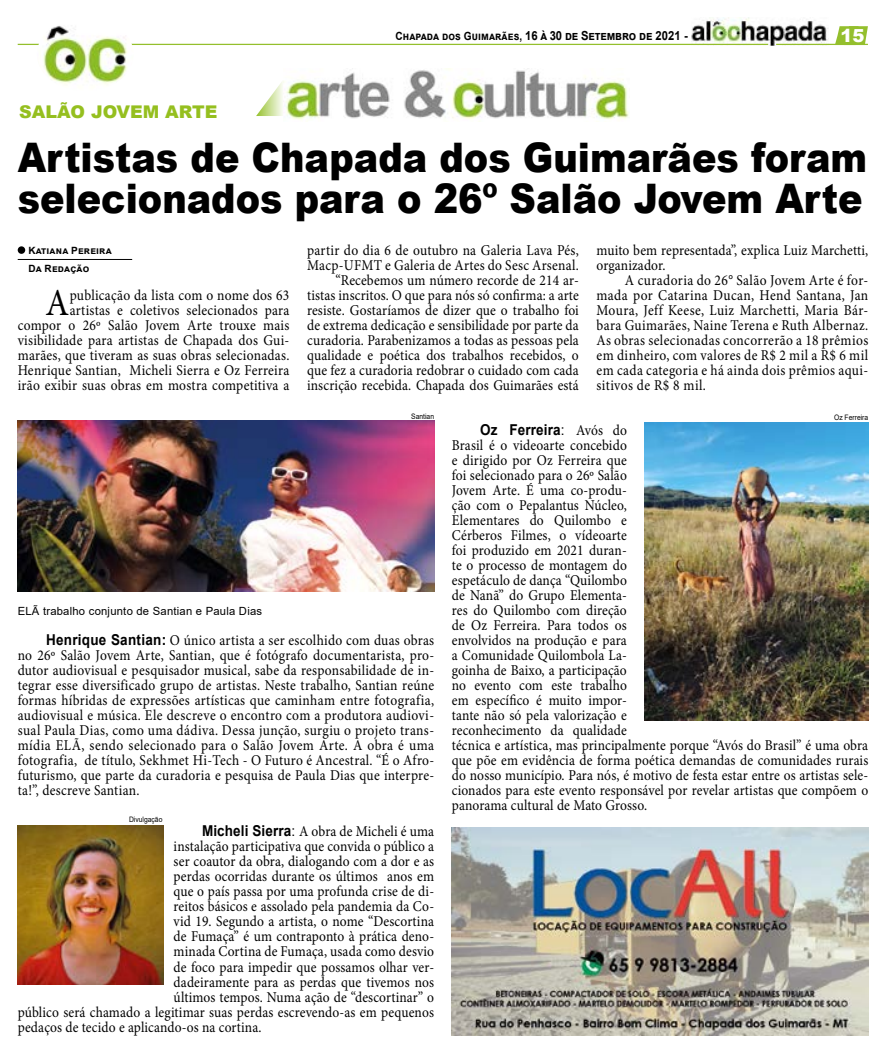
<style>
.page{position:relative;width:886px;height:1053px;background:#fff}
.page>*{position:absolute;margin:0;border:0;box-sizing:border-box;transform-origin:0 0}
.t1{font:900 40.75px/40.8px "Arial";color:#000;scale:.9 1}
.t2{font:38.12px "Minion Pro";color:#000;scale:.9 1}
.t3{font:900 18px "Arial";color:#fff}
.t4{font:900 17.5px "Arial";color:#95bf1f}
.t5{font:15px/15px "Minion Pro";letter-spacing:.01em;color:#000;text-align:right;scale:.9 1}
.t6{font:700 15px "Arial";letter-spacing:.01em;color:#000;scale:.9 1}
.t7{font:700 12.5px "Arial";letter-spacing:-.01em;color:#000;scale:.9 1}
.t8{font:11.25px "Arial";letter-spacing:.02em;color:#000}
.t9{font:700 10px/18px "Arial";letter-spacing:.02em;color:#000}
.t10{font:7.5px "Arial";color:#000;scale:.9 1}
.s1{font-size:11.25px}
.s2{font-family:"Arial";font-weight:700}
.s3{font-family:"Arial"}
.s4{font-weight:400}
.s5{font-family:"Minion Pro";font-weight:400}
</style>
<div class="page">
<img style="left:691px;top:18px;width:138px;height:27px">
<hr style="left:18px;top:44px;width:750px;height:1px;background:#94bf2c">
<hr style="left:776px;top:44px;width:92px;height:1px;background:#94bf2c">
<svg style="left:835px;top:26px;width:33px;height:18px"></svg>
<img style="left:452px;top:827px;width:416px;height:208px">
<img style="left:37px;top:25px;width:97px;height:60px">
<img style="left:286px;top:68px;width:343px;height:52px">
<svg style="left:256px;top:81px;width:27px;height:35px"></svg>
<div style="left:18px;top:246px;width:7px;height:8px;background:#000;border-radius:50%"></div>
<hr style="left:18px;top:259px;width:114px;height:1px;background:#000">
<img style="left:18px;top:420px;width:416px;height:171px">
<img style="left:644px;top:422px;width:224px;height:298px">
<img style="left:18px;top:825px;width:145px;height:159px">
<p class="t4" style="left:19px;top:99px;width:200px">SALÃO JOVEM ARTE</p>
<p class="t7" style="left:395px;top:26px;width:326px"><span class="s1">Chapada dos Guimarães,</span> 16 à 30 de Setembro de 2021 -</p>
<p class="t3" style="left:840px;top:23px;width:26px">15</p>
<h1 class="t1" style="left:18px;top:136px;width:945px">Artistas de Chapada dos Guimarães foram selecionados para o 26º Salão Jovem Arte</h1>
<p class="t9" style="left:28px;top:241px;width:84px">Katiana Pereira<br>Da Redação</p>
<h2 class="t2" style="left:45px;top:277px;width:28px">A</h2>
<p class="t5" style="left:18px;top:288px;width:303px">publicação da lista com o nome dos 63<br>artistas e coletivos selecionados para<br>compor o 26º Salão Jovem Arte trouxe mais visibilidade para artistas de Chapada dos Gui&shy;marães, que tiveram as suas obras selecionadas.<br>Henrique Santian, Micheli Sierra e Oz Ferreira irão exibir suas obras em mostra competitiva a</p>
<p class="t5" style="left:307px;top:243px;width:303px">partir do dia 6 de outubro na Galeria Lava Pés, Macp-UFMT e Galeria de Artes do Sesc Arsenal. “Recebemos um número recorde de 214 ar&shy;tistas inscritos. O que para nós só confirma: a arte resiste. Gostaríamos de dizer que o trabalho foi de extrema dedicação e sensibilidade por parte da curadoria. Parabenizamos a todas as pessoas pela qualidade e poética dos trabalhos recebidos, o que fez a curadoria redobrar o cuidado com cada inscrição recebida. Chapada dos Guimarães está</p>
<p class="t5" style="left:596px;top:243px;width:303px;text-align:left">muito bem representada”, explica Luiz Marchetti, organizador.</p>
<p class="t5" style="left:596px;top:273px;width:303px;text-align:justify;text-indent:28px">A curadoria do 26° Salão Jovem Arte é for&shy;mada por Catarina Ducan, Hend Santana, Jan Moura, Jeff Keese, Luiz Marchetti, Maria Bár&shy;bara Guimarães, Naine Terena e Ruth Albernaz.<br>As obras selecionadas concorrerão a 18 prêmios em dinheiro, com valores de R$ 2 mil a R$ 6 mil em cada categoria e há ainda dois prêmios aqui&shy;sitivos de R$ 8 mil.</p>
<p class="t10" style="left:411px;top:411px;width:27px">Santian</p>
<p class="t10" style="left:834px;top:412px;width:39px">Oz Ferreira</p>
<p class="t8" style="left:18px;top:603px;width:246px">ELÃ trabalho conjunto de Santian e Paula Dias</p>
<p class="t5" style="left:18px;top:633px;width:464px;text-align:justify;text-indent:28px"><span class="s2">Henrique Santian:</span> O único artista a ser escolhido com duas obras no 26º Salão Jovem Arte, Santian, que é fotógrafo documentarista, pro&shy;dutor audiovisual e pesquisador musical, sabe da responsabilidade de in&shy;tegrar esse diversificado grupo de artistas. Neste trabalho, Santian reúne formas híbridas de expressões artísticas que caminham entre fotografia, audiovisual e música. Ele descreve o encontro com a produtora audiovi&shy;sual Paula Dias, como uma dádiva. Dessa junção, surgiu o projeto trans&shy;mídia ELÃ, sendo selecionado para o Salão Jovem Arte. A obra é uma fotografia, de título, Sekhmet Hi-Tech - O Futuro é Ancestral. “É o Afro&shy;futurismo, que parte da curadoria e pesquisa de Paula Dias que interpre&shy;ta!”, descreve Santian.</p>
<p class="t10" style="left:129px;top:814px;width:39px">Divulgação</p>
<p class="t5" style="left:202px;top:824px;width:259px"><span class="s2">Micheli Sierra</span><span class="s3">:</span> A obra de Micheli é uma</p>
<p class="t5" style="left:174px;top:839px;width:291px">instalação participativa que convida o público a</p>
<p class="t5" style="left:174px;top:854px;width:291px">ser coautor da obra, dialogando com a dor e as</p>
<p class="t5" style="left:174px;top:869px;width:291px">perdas ocorridas durante os últimos anos em</p>
<p class="t5" style="left:174px;top:884px;width:291px">que o país passa por uma profunda crise de di-</p>
<p class="t5" style="left:174px;top:899px;width:291px">reitos básicos e assolado pela pandemia da Co-</p>
<p class="t5" style="left:174px;top:914px;width:291px">vid 19. Segundo a artista, o nome “Descortina</p>
<p class="t5" style="left:174px;top:929px;width:291px">de Fumaça” é um contraponto à prática deno-</p>
<p class="t5" style="left:174px;top:944px;width:291px">minada Cortina de Fumaça, usada como desvio</p>
<p class="t5" style="left:174px;top:959px;width:291px">de foco para impedir que possamos olhar ver-</p>
<p class="t5" style="left:174px;top:974px;width:291px">dadeiramente para as perdas que tivemos nos</p>
<p class="t5" style="left:174px;top:989px;width:291px">últimos tempos. Numa ação de “descortinar” o</p>
<p class="t5" style="left:18px;top:1004px;width:464px">público será chamado a legitimar suas perdas escrevendo-as em pequenos</p>
<p class="t5" style="left:18px;top:1019px;width:272px">pedaços de tecido e aplicando-os na cortina.</p>
<p class="t6" style="left:480px;top:419px;width:164px">Oz Ferreira<span class="s4">:</span> <span class="s5">Avós do</span></p>
<p class="t5" style="left:452px;top:438px;width:464px;text-align:left">Brasil é o videoarte concebido<br>e dirigido por Oz Ferreira que<br>foi selecionado para o 26º Salão<br>Jovem Arte. É uma co-produ-<br>ção com o Pepalantus Núcleo,<br>Elementares do Quilombo e<br>Cérberos Filmes, o vídeoarte<br>foi produzido em 2021 duran-<br>te o processo de montagem do<br>espetáculo de dança “Quilombo<br>de Nanã” do Grupo Elementa-<br>res do Quilombo com direção<br>de Oz Ferreira. Para todos os<br>envolvidos na produção e para<br>a Comunidade Quilombola La-<br>goinha de Baixo, a participação<br>no evento com este trabalho<br>em específico é muito impor-<br>tante não só pela valorização e<br>reconhecimento da qualidade<br>técnica e artística, mas principalmente porque “Avós do Brasil” é uma obra que põe em evidência de forma poética demandas de comunidades rurais do nosso município. Para nós, é motivo de festa estar entre os artistas sele&shy;cionados para este evento responsável por revelar artistas que compõem o panorama cultural de Mato Grosso.</p>
</div>
